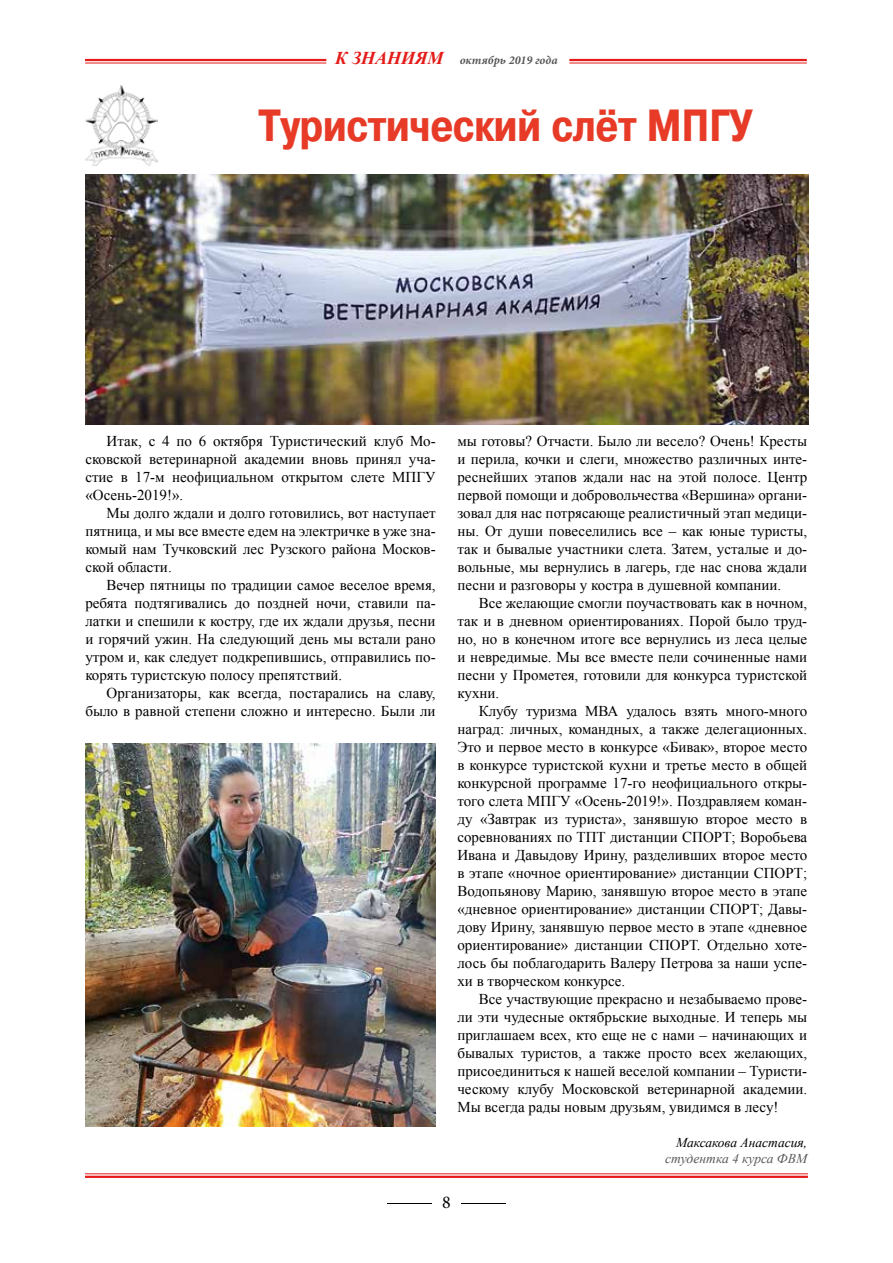
<style>
.page{position:relative;width:893px;height:1263px;background:#fff}
.page>*{position:absolute;margin:0;border:0;box-sizing:border-box;transform-origin:0 0}
.t1{font:700 45px "Pragmatica Cond C";color:#e73b28}
.t2{font:18px "Minion Pro";color:#000;scale:3 1}
.t3{font:15px/18px "Times New Roman";color:#000;text-align:justify}
.t4{font:italic 13.5px "Times New Roman";color:#000}
.t5{font:italic 13.5px "Times New Roman";color:#575756}
.t6{font:italic 700 12px "Minion Pro";color:#575756}
.s1{font-family:"Times New Roman";font-size:18px;color:#e41b18}
</style>
<div class="page">
<hr style="left:85px;top:1176px;width:723px;height:2px;background:#e41b18">
<hr style="left:85px;top:1173px;width:723px;height:1px;background:#e41b18">
<hr style="left:85px;top:59px;width:241px;height:2px;background:#e41b18">
<hr style="left:85px;top:63px;width:241px;height:1px;background:#e41b18">
<hr style="left:569px;top:59px;width:238px;height:2px;background:#e41b18">
<hr style="left:569px;top:63px;width:238px;height:1px;background:#e41b18">
<img style="left:85px;top:174px;width:723px;height:250px">
<img style="left:85px;top:743px;width:350px;height:384px">
<img style="left:85px;top:85px;width:73px;height:81px">
<p class="t6" style="left:335px;top:52px;width:224px"><span class="s1">К ЗНАНИЯМ</span> октябрь 2019 года</p>
<h1 class="t1" style="left:259px;top:101px;width:495px">Туристический слёт МПГУ</h1>
<p class="t3" style="left:85px;top:432px;width:352px;text-indent:21px">Итак, с 4 по 6 октября Туристический клуб Мо&shy;сковской ветеринарной академии вновь принял уча&shy;стие в 17-м неофициальном открытом слете МПГУ «Осень-2019!».</p>
<p class="t3" style="left:85px;top:504px;width:352px;text-indent:21px">Мы долго ждали и долго готовились, вот наступает пятница, и мы все вместе едем на электричке в уже зна&shy;комый нам Тучковский лес Рузского района Москов&shy;ской области.</p>
<p class="t3" style="left:85px;top:576px;width:352px;text-indent:21px">Вечер пятницы по традиции самое веселое время, ребята подтягивались до поздней ночи, ставили па&shy;латки и спешили к костру, где их ждали друзья, песни и горячий ужин. На следующий день мы встали рано утром и, как следует подкрепившись, отправились по&shy;корять туристскую полосу препятствий.</p>
<p class="t3" style="left:85px;top:684px;width:352px;text-align:right">Организаторы, как всегда, постарались на славу, было в равной степени сложно и интересно. Были ли</p>
<p class="t3" style="left:457px;top:432px;width:351px">мы готовы? Отчасти. Было ли весело? Очень! Кресты и перила, кочки и слеги, множество различных инте&shy;реснейших этапов ждали нас на этой полосе. Центр первой помощи и добровольчества «Вершина» органи&shy;зовал для нас потрясающе реалистичный этап медици&shy;ны. От души повеселились все – как юные туристы, так и бывалые участники слета. Затем, усталые и до&shy;вольные, мы вернулись в лагерь, где нас снова ждали песни и разговоры у костра в душевной компании.</p>
<p class="t3" style="left:457px;top:594px;width:351px;text-indent:21px">Все желающие смогли поучаствовать как в ночном, так и в дневном ориентированиях. Порой было труд&shy;но, но в конечном итоге все вернулись из леса целые и невредимые. Мы все вместе пели сочиненные нами песни у Прометея, готовили для конкурса туристской кухни.</p>
<p class="t3" style="left:457px;top:702px;width:351px;text-indent:21px">Клубу туризма МВА удалось взять много-много наград: личных, командных, а также делегационных.<br>Это и первое место в конкурсе «Бивак», второе место в конкурсе туристской кухни и третье место в общей конкурсной программе 17-го неофициального откры&shy;того слета МПГУ «Осень-2019!». Поздравляем коман&shy;ду «Завтрак из туриста», занявшую второе место в соревнованиях по ТПТ дистанции СПОРТ; Воробьева Ивана и Давыдову Ирину, разделивших второе место в этапе «ночное ориентирование» дистанции СПОРТ; Водопьянову Марию, занявшую второе место в этапе «дневное ориентирование» дистанции СПОРТ; Давы&shy;дову Ирину, занявшую первое место в этапе «дневное ориентирование» дистанции СПОРТ. Отдельно хоте&shy;лось бы поблагодарить Валеру Петрова за наши успе&shy;хи в творческом конкурсе.</p>
<p class="t3" style="left:457px;top:990px;width:351px;text-indent:21px">Все участвующие прекрасно и незабываемо прове&shy;ли эти чудесные октябрьские выходные. И теперь мы приглашаем всех, кто еще не с нами – начинающих и бывалых туристов, а также просто всех желающих, присоединиться к нашей веселой компании – Туристи&shy;ческому клубу Московской ветеринарной академии.<br>Мы всегда рады новым друзьям, увидимся в лесу!</p>
<p class="t4" style="left:676px;top:1133px;width:133px">Максакова Анастасия,</p>
<p class="t5" style="left:665px;top:1149px;width:144px">студентка 4 курса ФВМ</p>
<p class="t2" style="left:384px;top:1190px;width:43px">— 8 —</p>
</div>
